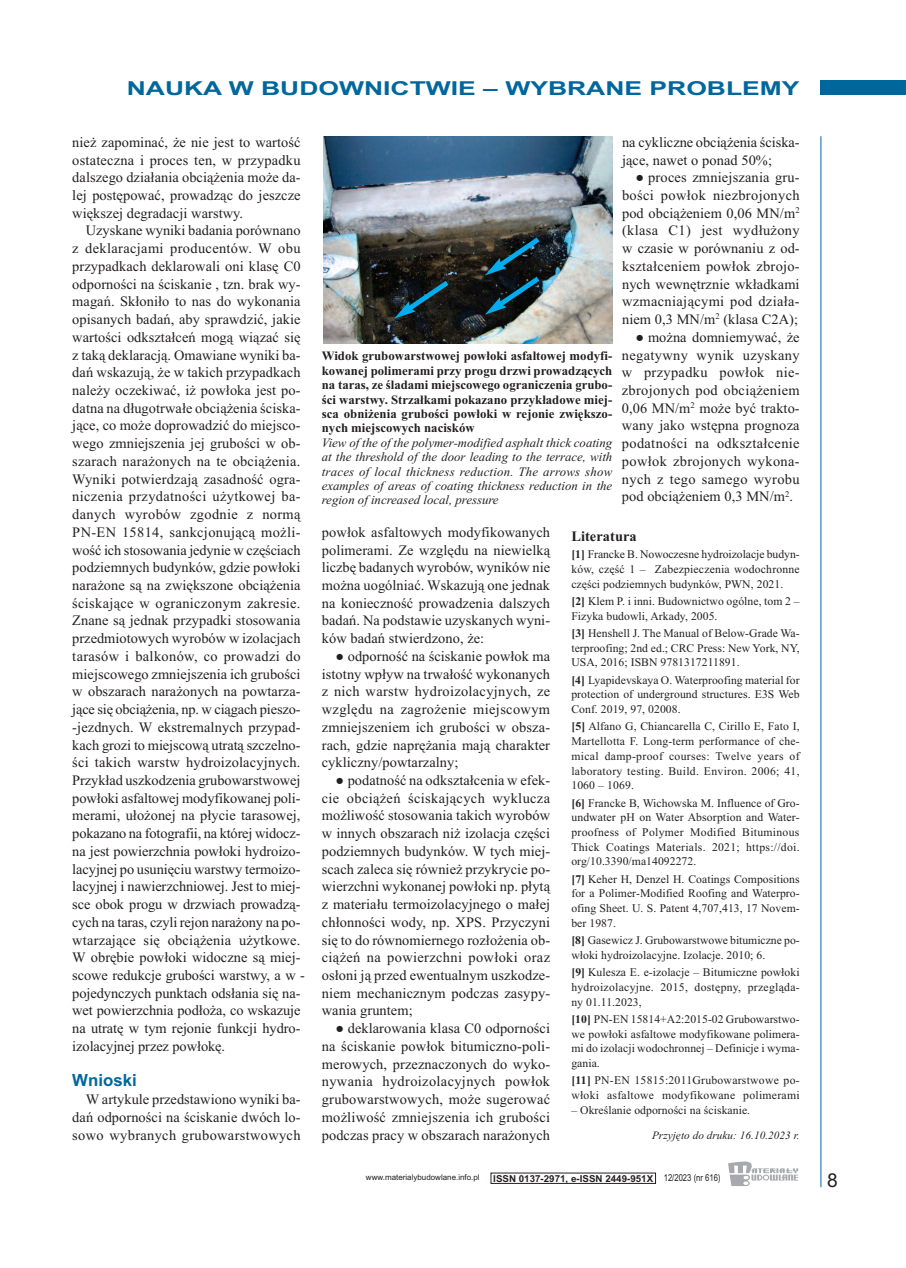
<style>
.page{position:relative;width:906px;height:1268px;background:#fff}
.page>*{position:absolute;margin:0;border:0;box-sizing:border-box;transform-origin:0 0}
.t1{font:700 19.2px "Arial";color:#00679d;scale:1.38 1}
.t2{font:19.2px "Arial";color:#231f20}
.t3{font:700 16.8px "Arial";color:#00679d}
.t4{font:14.4px/17.7px "Times New Roman";letter-spacing:.005em;color:#231f20;text-align:justify}
.t5{font:700 14.4px "Times New Roman";letter-spacing:.005em;color:#231f20}
.t6{font:700 12.75px/14.4px "Times New Roman";color:#231f20;text-align:justify}
.t7{font:italic 12.75px/14.4px "Times New Roman";color:#231f20;text-align:justify}
.t8{font:11.7px/14.7px "Times New Roman";letter-spacing:.005em;color:#231f20;text-align:justify}
.t9{font:11.7px/14.7px "Times New Roman";letter-spacing:.025em;color:#231f20}
.t10{font:italic 11.25px "Times New Roman";letter-spacing:.005em;color:#231f20}
.t11{font:700 9.6px "Arial";color:#231f20}
.t12{font:7.95px "Arial";color:#231f20}
.s1{font-weight:700}
.s2{font-weight:400}
</style>
<div class="page">
<div style="left:821px;top:81px;width:85px;height:14px;background:#00679d"></div>
<hr style="left:820px;top:136px;width:1px;height:1050px;background:#00679d">
<svg style="left:728px;top:1161px;width:70px;height:24px"></svg>
<img style="left:323px;top:136px;width:289px;height:208px">
<svg style="left:394px;top:276px;width:60px;height:43px;background:#152b32"></svg>
<svg style="left:485px;top:233px;width:59px;height:82px;background:#20383f"></svg>
<h1 class="t1" style="left:127px;top:77px;width:489px">NAUKA W BUDOWNICTWIE – WYBRANE PROBLEMY</h1>
<p class="t4" style="left:72px;top:133px;width:230px">nież zapominać, że nie jest to wartość ostateczna i proces ten, w przypadku dalszego działania obciążenia może da&shy;lej postępować, prowadząc do jeszcze większej degradacji warstwy.</p>
<p class="t4" style="left:72px;top:221px;width:234px;text-align:left;text-indent:14px">Uzyskane wyniki badania porównano z deklaracjami producentów. W obu przypadkach deklarowali oni klasę C0 odporności na ściskanie , tzn. brak wy&shy;magań. Skłoniło to nas do wykonania opisanych badań, aby sprawdzić, jakie wartości odkształceń mogą wiązać się z taką deklaracją. Omawiane wyniki ba&shy;dań wskazują, że w takich przypadkach należy oczekiwać, iż powłoka jest po&shy;datna na długotrwałe obciążenia ściska&shy;jące, co może doprowadzić do miejsco&shy;wego zmniejszenia jej grubości w ob&shy;szarach narażonych na te obciążenia.<br>Wyniki potwierdzają zasadność ogra&shy;niczenia przydatności użytkowej ba&shy;danych wyrobów zgodnie z normą PN-EN 15814, sankcjonującą możli&shy;wość ich stosowania jedynie w częściach podziemnych budynków, gdzie powłoki narażone są na zwiększone obciążenia ściskające w ograniczonym zakresie.<br>Znane są jednak przypadki stosowania przedmiotowych wyrobów w izolacjach tarasów i balkonów, co prowadzi do miejscowego zmniejszenia ich grubości w obszarach narażonych na powtarza&shy;jące się obciążenia, np. w ciągach pieszo--jezdnych. W ekstremalnych przypad&shy;kach grozi to miejscową utratą szczelno&shy;ści takich warstw hydroizolacyjnych.<br>Przykład uszkodzenia grubowarstwowej powłoki asfaltowej modyfikowanej poli&shy;merami, ułożonej na płycie tarasowej, pokazano na fotografii, na której widocz&shy;na jest powierzchnia powłoki hydroizo&shy;lacyjnej po usunięciu warstwy termoizo&shy;lacyjnej i nawierzchniowej. Jest to miej&shy;sce obok progu w drzwiach prowadzą&shy;cych na taras, czyli rejon narażony na po&shy;wtarzające się obciążenia użytkowe.<br>W obrębie powłoki widoczne są miej&shy;scowe redukcje grubości warstwy, a w - pojedynczych punktach odsłania się na&shy;wet powierzchnia podłoża, co wskazuje na utratę w tym rejonie funkcji hydro&shy;izolacyjnej przez powłokę.</p>
<p class="t3" style="left:72px;top:1070px;width:66px">Wnioski</p>
<p class="t4" style="left:72px;top:1089px;width:230px;text-indent:14px">W artykule przedstawiono wyniki ba&shy;dań odporności na ściskanie dwóch lo&shy;sowo wybranych grubowarstwowych</p>
<p class="t4" style="left:622px;top:133px;width:179px">na cykliczne obciążenia ściska&shy;jące, nawet o ponad 50%;</p>
<p class="t4" style="left:622px;top:168px;width:179px;text-indent:14px">● proces zmniejszania gru&shy;bości powłok niezbrojonych pod obciążeniem 0,06 MN/m<sup>2 </sup>(klasa C1) jest wydłużony w czasie w porównaniu z od&shy;kształceniem powłok zbrojo&shy;nych wewnętrznie wkładkami wzmacniającymi pod działa&shy;niem 0,3 MN/m<sup>2</sup> (klasa C2A);</p>
<p class="t4" style="left:622px;top:328px;width:179px;text-indent:14px">● można domniemywać, że negatywny wynik uzyskany w przypadku powłok nie&shy;zbrojonych pod obciążeniem 0,06 MN/m<sup>2</sup> może być trakto&shy;wany jako wstępna prognoza podatności na odkształcenie powłok zbrojonych wykona&shy;nych z tego samego wyrobu pod obciążeniem 0,3 MN/m<sup>2</sup>.</p>
<p class="t5" style="left:571px;top:527px;width:67px">Literatura</p>
<p class="t8" style="left:571px;top:547px;width:230px"><span class="s1">[1]</span> Francke B. Nowoczesne hydroizolacje budyn&shy;ków, część 1 – Zabezpieczenia wodochronne części podziemnych budynków, PWN, 2021.</p>
<p class="t8" style="left:571px;top:593px;width:230px"><span class="s1">[2]</span> Klem P. i inni. Budownictwo ogólne, tom 2 –<br>Fizyka budowli, Arkady, 2005.</p>
<p class="t8" style="left:571px;top:625px;width:230px"><span class="s1">[3]</span> Henshell J. The Manual of Below-Grade Wa&shy;terproofing; 2nd ed.; CRC Press: New York, NY, USA, 2016; ISBN 9781317211891.</p>
<p class="t8" style="left:571px;top:672px;width:230px"><span class="s1">[4]</span> Lyapidevskaya O. Waterproofing material for protection of underground structures. E3S Web Conf. 2019, 97, 02008.</p>
<p class="t8" style="left:571px;top:719px;width:230px"><span class="s1">[5]</span> Alfano G, Chiancarella C, Cirillo E, Fato I, Martellotta F. Long-term performance of che&shy;mical damp-proof courses: Twelve years of laboratory testing. Build. Environ. 2006; 41, 1060 – 1069.</p>
<p class="t8" style="left:571px;top:795px;width:230px"><span class="s1">[6]</span> Francke B, Wichowska M. Influence of Gro&shy;undwater pH on Water Absorption and Water&shy;proofness of Polymer Modified Bituminous Thick Coatings Materials. 2021; https://doi. org/10.3390/ma14092272.</p>
<p class="t8" style="left:571px;top:871px;width:230px"><span class="s1">[7]</span> Keher H, Denzel H. Coatings Compositions for a Polimer-Modified Roofing and Waterpro&shy;ofing Sheet. U. S. Patent 4,707,413, 17 Novem&shy;ber 1987.</p>
<p class="t8" style="left:571px;top:932px;width:230px"><span class="s1">[8]</span> Gasewicz J. Grubowarstwowe bitumiczne po&shy;włoki hydroizolacyjne. Izolacje. 2010; 6.</p>
<p class="t8" style="left:571px;top:964px;width:230px"><span class="s1">[9]</span> Kulesza E. e-izolacje – Bitumiczne powłoki hydroizolacyjne. 2015, dostępny, przegląda&shy;ny 01.11.2023,</p>
<p class="t8" style="left:571px;top:1011px;width:230px"><span class="s1">[10]</span> PN-EN 15814+A2:2015-02 Grubowarstwo&shy;we powłoki asfaltowe modyfikowane polimera&shy;mi do izolacji wodochronnej – Definicje i wyma&shy;gania.</p>
<p class="t9" style="left:571px;top:1072px;width:230px"><span class="s1">[11]</span> PN-EN 15815:2011Grubowarstwowe po&shy;włoki asfaltowe modyfikowane polimerami</p>
<p class="t8" style="left:571px;top:1102px;width:180px">– Określanie odporności na ściskanie.</p>
<p class="t10" style="left:652px;top:1127px;width:149px">Przyjęto do druku: 16.10.2023 r.</p>
<p class="t6" style="left:322px;top:349px;width:292px">Widok grubowarstwowej powłoki asfaltowej modyfi&shy;kowanej polimerami przy progu drzwi prowadzących na taras, ze śladami miejscowego ograniczenia grubo&shy;ści warstwy. Strzałkami pokazano przykładowe miej&shy;sca obniżenia grubości powłoki w rejonie zwiększo&shy;nych miejscowych nacisków</p>
<p class="t7" style="left:322px;top:435px;width:292px">View of the of the polymer-modified asphalt thick coating at the threshold of the door leading to the terrace, with traces of local thickness reduction. The arrows show examples of areas of coating thickness reduction in the region of increased local, pressure</p>
<p class="t4" style="left:322px;top:523px;width:230px">powłok asfaltowych modyfikowanych polimerami. Ze względu na niewielką liczbę badanych wyrobów, wyników nie można uogólniać. Wskazują one jednak na konieczność prowadzenia dalszych badań. Na podstawie uzyskanych wyni&shy;ków badań stwierdzono, że:</p>
<p class="t4" style="left:322px;top:647px;width:230px;text-indent:13px">● odporność na ściskanie powłok ma istotny wpływ na trwałość wykonanych z nich warstw hydroizolacyjnych, ze względu na zagrożenie miejscowym zmniejszeniem ich grubości w obsza&shy;rach, gdzie naprężania mają charakter cykliczny/powtarzalny;</p>
<p class="t4" style="left:322px;top:771px;width:230px;text-indent:14px">● podatność na odkształcenia w efek&shy;cie obciążeń ściskających wyklucza możliwość stosowania takich wyrobów w innych obszarach niż izolacja części podziemnych budynków. W tych miej&shy;scach zaleca się również przykrycie po&shy;wierzchni wykonanej powłoki np. płytą z materiału termoizolacyjnego o małej chłonności wody, np. XPS. Przyczyni się to do równomiernego rozłożenia ob&shy;ciążeń na powierzchni powłoki oraz osłoni ją przed ewentualnym uszkodze&shy;niem mechanicznym podczas zasypy&shy;wania gruntem;</p>
<p class="t4" style="left:322px;top:1019px;width:230px;text-indent:14px">● deklarowania klasa C0 odporności na ściskanie powłok bitumiczno-poli&shy;merowych, przeznaczonych do wyko&shy;nywania hydroizolacyjnych powłok grubowarstwowych, może sugerować możliwość zmniejszenia ich grubości podczas pracy w obszarach narażonych</p>
<p class="t12" style="left:366px;top:1172px;width:115px">www.materialybudowlane.info.pl</p>
<p class="t11" style="left:493px;top:1172px;width:229px">ISSN 0137-2971, e-ISSN 2449-951X <span class="s2">12/2023 (nr 616)</span></p>
<h1 class="t2" style="left:827px;top:1168px;width:12px">8</h1>
</div>
